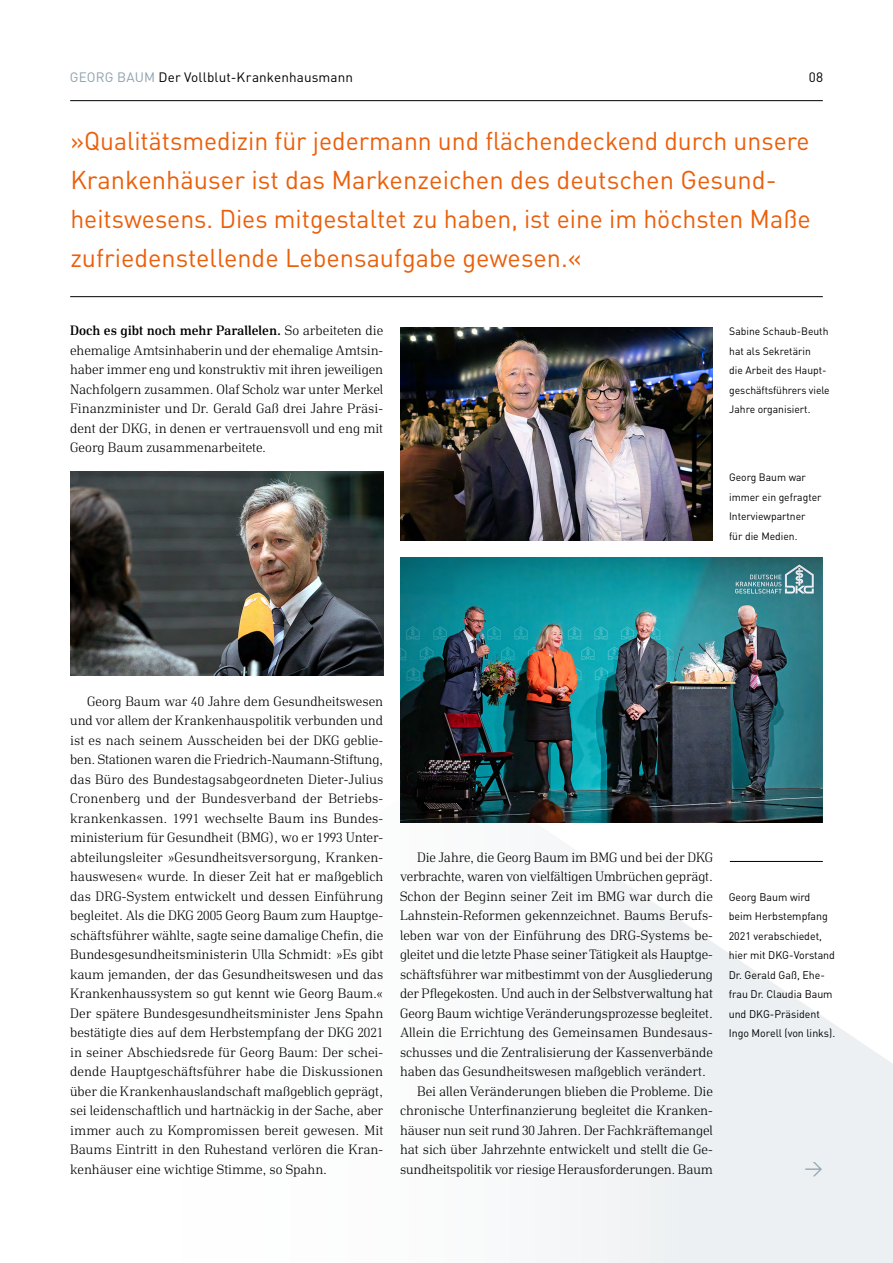
<style>
.page{position:relative;width:893px;height:1263px;background:#fff}
.page>*{position:absolute;margin:0;border:0;box-sizing:border-box;transform-origin:0 0}
.t1{font:25.5px/39px "DIN";color:#eb5f0a}
.t2{font:18px "DIN";color:#8fa3ae}
.t3{font:300 13.5px/19.5px "DIN Neue Roman";color:#000;text-align:justify}
.t4{font:13.5px "DIN";letter-spacing:.01em;color:#000}
.t5{font:10.95px/19.5px "DIN";color:#000}
.t6{font:10.65px/19.5px "DIN";color:#000}
.s1{color:#8fa3ae}
.s2{font-weight:500}
</style>
<div class="page">
<svg style="left:567px;top:845px;width:326px;height:418px;fill:#eff2f4"></svg>
<img style="left:400px;top:557px;width:423px;height:266px">
<hr style="left:70px;top:100px;width:753px;height:1px;background:#000">
<hr style="left:70px;top:296px;width:753px;height:1px;background:#000">
<img style="left:70px;top:472px;width:313px;height:203px">
<img style="left:400px;top:328px;width:313px;height:212px">
<hr style="left:730px;top:861px;width:93px;height:1px;background:#000">
<p class="t4" style="left:70px;top:68px;width:285px"><span class="s1">GEORG BAUM</span> Der Vollblut-Krankenhausmann</p>
<p class="t4" style="left:809px;top:68px;width:16px">08</p>
<p class="t1" style="left:70px;top:121px;width:741px">»Qualitätsmedizin für jedermann und flächendeckend durch unsere<br>Krankenhäuser ist das Markenzeichen des deutschen Gesund-</p>
<p class="t1" style="left:70px;top:199px;width:742px">heitswesens. Dies mitgestaltet zu haben, ist eine im höchsten Maße</p>
<p class="t1" style="left:70px;top:238px;width:513px">zufriedenstellende Lebensaufgabe gewesen.«</p>
<p class="t3" style="left:70px;top:319px;width:315px"><span class="s2">Doch es gibt noch mehr Parallelen.</span> So arbeiteten die ehemalige Amtsinhaberin und der ehemalige Amtsin&shy;haber immer eng und konstruktiv mit ihren jeweiligen Nachfolgern zusammen. Olaf Scholz war unter Merkel Finanzminister und Dr. Gerald Gaß drei Jahre Präsi&shy;dent der DKG, in denen er vertrauensvoll und eng mit Georg Baum zusammenarbeitete.</p>
<p class="t6" style="left:729px;top:321px;width:101px">Sabine Schaub-Beuth</p>
<p class="t6" style="left:729px;top:341px;width:83px">hat als Sekretärin</p>
<p class="t6" style="left:729px;top:360px;width:99px">die Arbeit des Haupt-</p>
<p class="t6" style="left:729px;top:380px;width:102px">geschäftsführers viele</p>
<p class="t6" style="left:729px;top:399px;width:83px">Jahre organisiert.</p>
<p class="t6" style="left:729px;top:467px;width:94px">Georg Baum war immer ein gefragter<br>Interviewpartner</p>
<p class="t6" style="left:729px;top:526px;width:70px">für die Medien.</p>
<p class="t3" style="left:70px;top:690px;width:315px;text-indent:17px">Georg Baum war 40 Jahre dem Gesundheitswesen und vor allem der Krankenhauspolitik verbunden und ist es nach seinem Ausscheiden bei der DKG geblie&shy;ben. Stationen waren die Friedrich-Naumann-Stiftung, das Büro des Bundestagsabgeordneten Dieter-Julius Cronenberg und der Bundesverband der Betriebs&shy;krankenkassen. 1991 wechselte Baum ins Bundes&shy;ministerium für Gesundheit (BMG), wo er 1993 Unter&shy;abteilungsleiter »Gesundheitsversorgung, Kranken&shy;hauswesen« wurde. In dieser Zeit hat er maßgeblich das DRG-System entwickelt und dessen Einführung begleitet. Als die DKG 2005 Georg Baum zum Hauptge&shy;schäftsführer wählte, sagte seine damalige Chefin, die Bundesgesundheitsministerin Ulla Schmidt: »Es gibt kaum jemanden, der das Gesundheitswesen und das Krankenhaussystem so gut kennt wie Georg Baum.« Der spätere Bundesgesundheitsminister Jens Spahn bestätigte dies auf dem Herbstempfang der DKG 2021 in seiner Abschiedsrede für Georg Baum: Der schei&shy;dende Hauptgeschäftsführer habe die Diskussionen über die Krankenhauslandschaft maßgeblich geprägt, sei leidenschaftlich und hartnäckig in der Sache, aber immer auch zu Kompromissen bereit gewesen. Mit Baums Eintritt in den Ruhestand verlören die Kran&shy;kenhäuser eine wichtige Stimme, so Spahn.</p>
<p class="t3" style="left:400px;top:846px;width:314px;text-indent:17px">Die Jahre, die Georg Baum im BMG und bei der DKG verbrachte, waren von vielfältigen Umbrüchen geprägt.<br>Schon der Beginn seiner Zeit im BMG war durch die Lahnstein-Reformen gekennzeichnet. Baums Berufs&shy;leben war von der Einführung des DRG-Systems be&shy;gleitet und die letzte Phase seiner Tätigkeit als Hauptge&shy;schäftsführer war mitbestimmt von der Ausgliederung der Pflegekosten. Und auch in der Selbstverwaltung hat Georg Baum wichtige Veränderungsprozesse begleitet.<br>Allein die Errichtung des Gemeinsamen Bundesaus&shy;schusses und die Zentralisierung der Kassenverbände haben das Gesundheitswesen maßgeblich verändert.</p>
<p class="t3" style="left:400px;top:1080px;width:314px;text-indent:17px">Bei allen Veränderungen blieben die Probleme. Die chronische Unterfinanzierung begleitet die Kranken&shy;häuser nun seit rund 30 Jahren. Der Fachkräftemangel hat sich über Jahrzehnte entwickelt und stellt die Ge&shy;sundheitspolitik vor riesige Herausforderungen. Baum</p>
<p class="t5" style="left:729px;top:887px;width:108px">Georg Baum wird beim Herbstempfang<br>2021 verabschiedet, hier mit DKG-Vorstand</p>
<p class="t5" style="left:729px;top:965px;width:98px">Dr. Gerald Gaß, Ehe-</p>
<p class="t5" style="left:729px;top:984px;width:108px">frau Dr. Claudia Baum und DKG-Präsident<br>Ingo Morell (von links).</p>
<p class="t2" style="left:804px;top:1156px;width:20px">&gt;</p>
</div>
